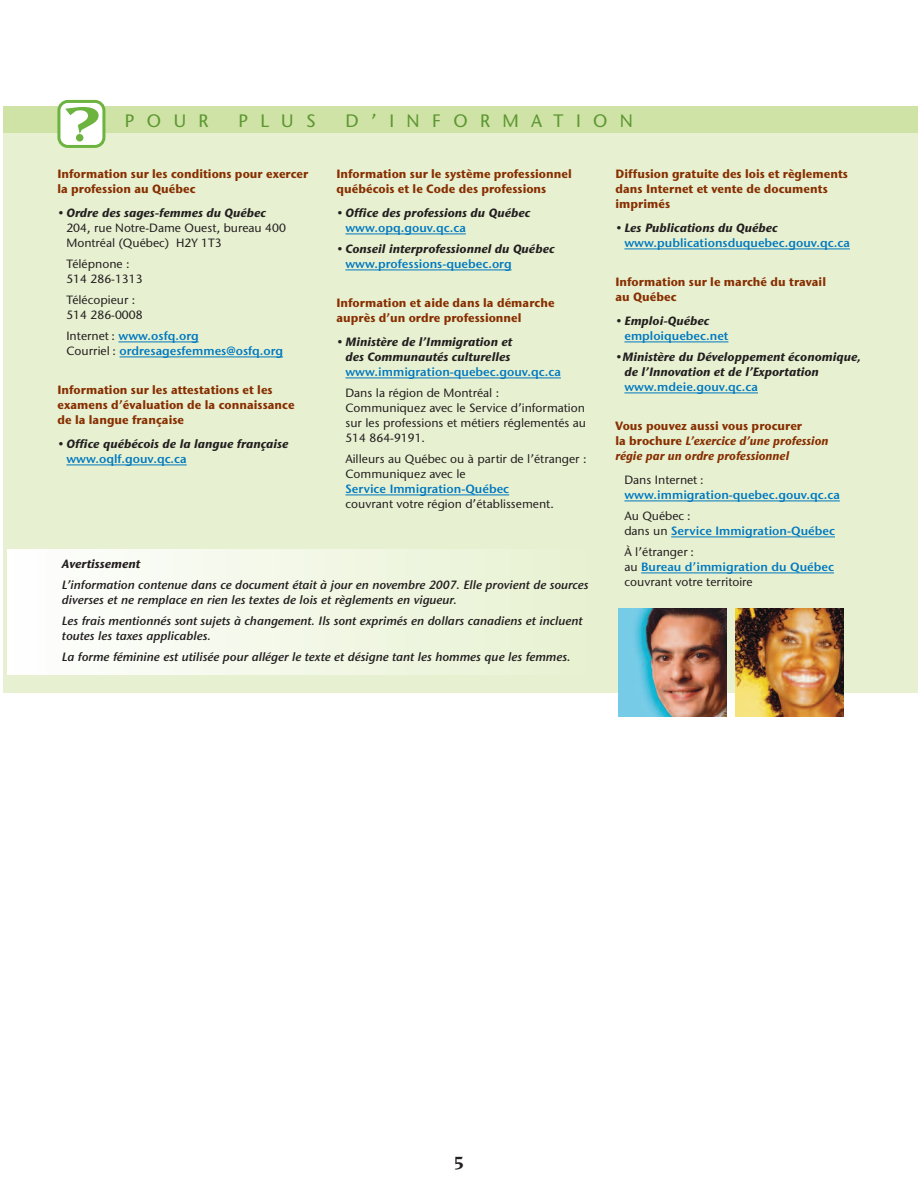
<style>
.page{position:relative;width:918px;height:1188px;background:#fff}
.page>*{position:absolute;margin:0;border:0;box-sizing:border-box;transform-origin:0 0}
.t1{font:18px "Bell Stone Sans";letter-spacing:.69em;color:#5c9731}
.t2{font:700 18px "Matrix";color:#231f20}
.t3{font:700 12px/15px "Bell Stone Sans";color:#882f01;scale:.95 1}
.t4{font:12px/15px "Bell Stone Sans";color:#231f20}
.t5{font:italic 600 12px/15px "Bell Stone Sans";color:#231f20}
.t6{font:600 12px/15px "Bell Stone Sans";color:#0078c0}
.t7{font:italic 700 12px/15px "Bell Stone Sans";color:#231f20;text-align:center}
.t8{font:italic 700 12px/15px "Bell Stone Sans";color:#882f01;scale:.95 1}
.s1{font-weight:400;color:#231f20}
.s2{font-style:normal}
.s3{font-weight:600;color:#0078c0}
</style>
<div class="page">
<div style="left:3px;top:106px;width:915px;height:587px;background:#e7f1d1"></div>
<div style="left:3px;top:106px;width:915px;height:28px;background:#cfe3a6"></div>
<hr style="left:118px;top:342px;width:81px;height:1px;background:#0078c0">
<hr style="left:120px;top:357px;width:163px;height:1px;background:#0078c0">
<hr style="left:66px;top:465px;width:121px;height:1px;background:#0078c0">
<hr style="left:345px;top:234px;width:30px;height:1px;background:#0078c0">
<hr style="left:375px;top:234px;width:91px;height:1px;background:#0078c0">
<hr style="left:345px;top:270px;width:167px;height:1px;background:#0078c0">
<hr style="left:345px;top:378px;width:216px;height:1px;background:#0078c0">
<hr style="left:345px;top:495px;width:164px;height:1px;background:#0078c0">
<hr style="left:624px;top:249px;width:226px;height:1px;background:#0078c0">
<hr style="left:624px;top:342px;width:104px;height:1px;background:#0078c0">
<hr style="left:624px;top:393px;width:134px;height:1px;background:#0078c0">
<hr style="left:624px;top:501px;width:216px;height:1px;background:#0078c0">
<hr style="left:671px;top:537px;width:164px;height:1px;background:#0078c0">
<hr style="left:641px;top:573px;width:193px;height:1px;background:#0078c0">
<div style="left:59px;top:101px;width:45px;height:45px;background:#fff;border-radius:9px"></div>
<div style="left:57px;top:100px;width:48px;height:48px;border:3px solid #6cb43f;border-radius:9px"></div>
<svg style="left:65px;top:107px;width:34px;height:27px"></svg>
<div style="left:76px;top:134px;width:7px;height:7px;background:#6cb43f;border-radius:50%"></div>
<div style="left:8px;top:549px;width:585px;height:126px;background:linear-gradient(to right,#fefefe,#e7f1d1)"></div>
<img style="left:735px;top:608px;width:108px;height:108px">
<img style="left:618px;top:608px;width:108px;height:108px">
<h1 class="t1" style="left:125px;top:114px;width:85px">POUR</h1>
<h1 class="t1" style="left:238px;top:114px;width:79px">PLUS</h1>
<h1 class="t1" style="left:346px;top:114px;width:289px">D’INFORMATION</h1>
<p class="t3" style="left:57px;top:168px;width:266px">Information sur les conditions pour exercer la profession au Québec</p>
<p class="t7" style="left:57px;top:207px;width:210px">• Ordre des sages-femmes du Québec</p>
<p class="t4" style="left:66px;top:222px;width:221px">204, rue Notre-Dame Ouest, bureau 400<br>Montréal (Québec) H2Y 1T3</p>
<p class="t4" style="left:66px;top:258px;width:78px">Télépnone :<br>514 286-1313</p>
<p class="t4" style="left:66px;top:294px;width:78px">Télécopieur :<br>514 286-0008</p>
<p class="t6" style="left:66px;top:330px;width:218px"><span class="s1">Internet :</span> www.osfq.org<br><span class="s1">Courriel :</span> ordresagesfemmes@osfq.org</p>
<p class="t3" style="left:57px;top:384px;width:251px">Information sur les attestations et les examens d’évaluation de la connaissance de la langue française</p>
<p class="t7" style="left:57px;top:438px;width:233px">• Office québécois de la langue française</p>
<p class="t6" style="left:66px;top:453px;width:122px">www.oqlf.gouv.qc.ca</p>
<p class="t3" style="left:336px;top:168px;width:249px">Information sur le système professionnel québécois et le Code des professions</p>
<p class="t7" style="left:336px;top:207px;width:195px">• Office des professions du Québec</p>
<p class="t6" style="left:345px;top:222px;width:122px">www.opq.gouv.qc.ca</p>
<p class="t7" style="left:336px;top:243px;width:220px">• Conseil interprofessionnel du Québec</p>
<p class="t6" style="left:345px;top:258px;width:168px">www.professions-quebec.org</p>
<p class="t3" style="left:336px;top:297px;width:231px">Information et aide dans la démarche auprès d’un ordre professionnel</p>
<p class="t7" style="left:336px;top:336px;width:177px">• Ministère de l’Immigration et des Communautés culturelles</p>
<p class="t6" style="left:345px;top:366px;width:217px">www.immigration-quebec.gouv.qc.ca</p>
<p class="t4" style="left:345px;top:387px;width:242px">Dans la région de Montréal :<br>Communiquez avec le Service d’information sur les professions et métiers réglementés au<br>514 864-9191.</p>
<p class="t4" style="left:345px;top:453px;width:243px">Ailleurs au Québec ou à partir de l’étranger :<br>Communiquez avec le</p>
<p class="t6" style="left:345px;top:483px;width:165px">Service Immigration-Québec</p>
<p class="t4" style="left:345px;top:498px;width:210px">couvrant votre région d’établissement.</p>
<p class="t7" style="left:62px;top:558px;width:80px">Avertissement</p>
<p class="t5" style="left:62px;top:579px;width:528px">L’information contenue dans ce document était à jour en novembre 2007. Elle provient de sources diverses et ne remplace en rien les textes de lois et règlements en vigueur.</p>
<p class="t5" style="left:62px;top:615px;width:522px">Les frais mentionnés sont sujets à changement. Ils sont exprimés en dollars canadiens et incluent toutes les taxes applicables.</p>
<p class="t5" style="left:62px;top:651px;width:510px">La forme féminine est utilisée pour alléger le texte et désigne tant les hommes que les femmes.</p>
<p class="t3" style="left:615px;top:168px;width:246px">Diffusion gratuite des lois et règlements dans Internet et vente de documents imprimés</p>
<p class="t7" style="left:615px;top:222px;width:164px">• Les Publications du Québec</p>
<p class="t6" style="left:624px;top:237px;width:227px">www.publicationsduquebec.gouv.qc.ca</p>
<p class="t3" style="left:615px;top:276px;width:223px">Information sur le marché du travail au Québec</p>
<p class="t7" style="left:615px;top:315px;width:96px">• Emploi-Québec</p>
<p class="t6" style="left:624px;top:330px;width:106px">emploiquebec.net</p>
<p class="t7" style="left:624px;top:351px;width:238px;text-align:left;text-indent:-9px">•Ministère du Développement économique, de l’Innovation et de l’Exportation</p>
<p class="t6" style="left:624px;top:381px;width:135px">www.mdeie.gouv.qc.ca</p>
<p class="t8" style="left:615px;top:420px;width:226px"><span class="s2">Vous pouvez aussi vous procurer<br>la brochure</span> L’exercice d’une profession régie par un ordre professionnel</p>
<p class="t4" style="left:624px;top:474px;width:81px">Dans Internet :</p>
<p class="t6" style="left:624px;top:489px;width:217px">www.immigration-quebec.gouv.qc.ca</p>
<p class="t6" style="left:624px;top:510px;width:212px"><span class="s1">Au Québec :<br>dans un</span> Service Immigration-Québec</p>
<p class="t4" style="left:624px;top:546px;width:211px">À l’étranger :<br>au <span class="s3">Bureau d’immigration du Québec </span>couvrant votre territoire</p>
<h1 class="t2" style="left:454px;top:1150px;width:11px">5</h1>
</div>
